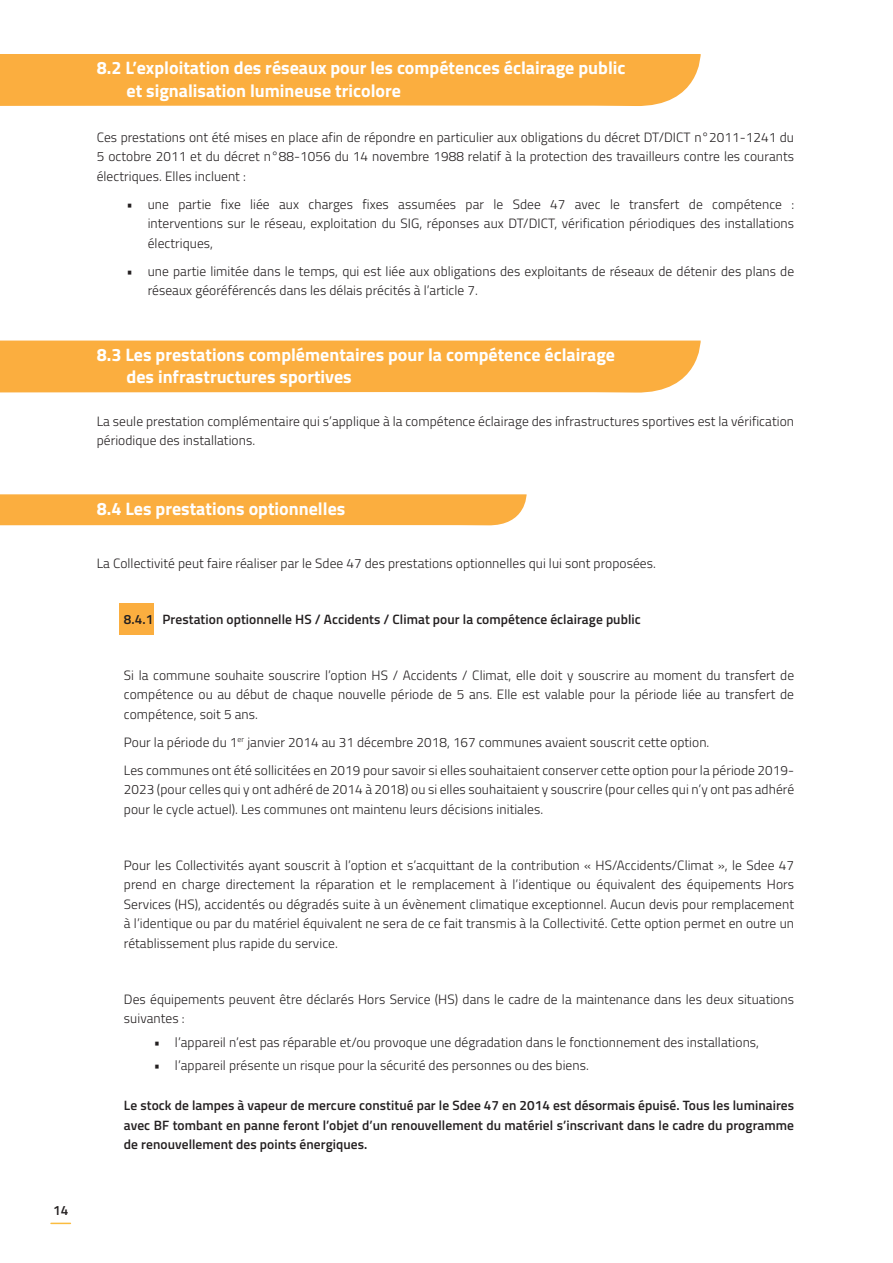
<style>
.page{position:relative;width:893px;height:1263px;background:#fff}
.page>*{position:absolute;margin:0;border:0;box-sizing:border-box;transform-origin:0 0}
.t1{font:700 18px/22.5px "Titillium";color:#fff}
.t2{font:300 13.5px/19.5px "Titillium";letter-spacing:.005em;color:#231f20}
.t3{font:600 13.5px/19.5px "Titillium";letter-spacing:.005em;color:#231f20;text-align:justify}
</style>
<div class="page">
<svg style="left:51px;top:1222px;width:19px;height:2px"></svg>
<div style="left:119px;top:603px;width:35px;height:31px;background:#fbae3f"></div>
<div style="left:0;top:54px;width:701px;height:52px;background:#fbae3f"></div>
<div style="left:0;top:341px;width:701px;height:52px;background:#fbae3f"></div>
<svg style="left:0;top:494px;width:527px;height:32px;background:#fbb248"></svg>
<p class="t3" style="left:53px;top:1199px;width:17px">14</p>
<h1 class="t1" style="left:126px;top:56px;width:500px;text-indent:-30px">8.2 L’exploitation des réseaux pour les compétences éclairage public et signalisation lumineuse tricolore</h1>
<p class="t2" style="left:97px;top:127px;width:699px;text-align:justify">Ces prestations ont été mises en place afin de répondre en particulier aux obligations du décret DT/DICT n°2011-1241 du 5 octobre 2011 et du décret n°88-1056 du 14 novembre 1988 relatif à la protection des travailleurs contre les courants électriques. Elles incluent :</p>
<p class="t2" style="left:148px;top:194px;width:648px;text-align:justify;text-indent:-21px">• une partie fixe liée aux charges fixes assumées par le Sdee 47 avec le transfert de compétence : interventions sur le réseau, exploitation du SIG, réponses aux DT/DICT, vérification périodiques des installations électriques,</p>
<p class="t2" style="left:148px;top:261px;width:648px;text-indent:-21px">• une partie limitée dans le temps, qui est liée aux obligations des exploitants de réseaux de détenir des plans de réseaux géoréférencés dans les délais précités à l’article 7.</p>
<h1 class="t1" style="left:126px;top:342px;width:490px;text-indent:-30px">8.3 Les prestations complémentaires pour la compétence éclairage des infrastructures sportives</h1>
<p class="t2" style="left:97px;top:411px;width:699px">La seule prestation complémentaire qui s’applique à la compétence éclairage des infrastructures sportives est la vérification périodique des installations.</p>
<h1 class="t1" style="left:97px;top:496px;width:250px">8.4 Les prestations optionnelles</h1>
<p class="t2" style="left:97px;top:553px;width:561px">La Collectivité peut faire réaliser par le Sdee 47 des prestations optionnelles qui lui sont proposées.</p>
<p class="t3" style="left:124px;top:608px;width:518px">8.4.1 Prestation optionnelle HS / Accidents / Climat pour la compétence éclairage public</p>
<p class="t2" style="left:124px;top:664px;width:672px;text-align:justify">Si la commune souhaite souscrire l’option HS / Accidents / Climat, elle doit y souscrire au moment du transfert de compétence ou au début de chaque nouvelle période de 5 ans. Elle est valable pour la période liée au transfert de compétence, soit 5 ans.</p>
<p class="t2" style="left:124px;top:727px;width:672px;line-height:28px">Pour la période du 1<sup>er</sup> janvier 2014 au 31 décembre 2018, 167 communes avaient souscrit cette option.<br>Les communes ont été sollicitées en 2019 pour savoir si elles souhaitaient conserver cette option pour la période 2019-</p>
<p class="t2" style="left:124px;top:779px;width:672px">2023 (pour celles qui y ont adhéré de 2014 à 2018) ou si elles souhaitaient y souscrire (pour celles qui n’y ont pas adhéré pour le cycle actuel). Les communes ont maintenu leurs décisions initiales.</p>
<p class="t2" style="left:124px;top:854px;width:672px;text-align:justify">Pour les Collectivités ayant souscrit à l’option et s’acquittant de la contribution « HS/Accidents/Climat », le Sdee 47 prend en charge directement la réparation et le remplacement à l’identique ou équivalent des équipements Hors Services (HS), accidentés ou dégradés suite à un évènement climatique exceptionnel. Aucun devis pour remplacement à l’identique ou par du matériel équivalent ne sera de ce fait transmis à la Collectivité. Cette option permet en outre un rétablissement plus rapide du service.</p>
<p class="t2" style="left:124px;top:988px;width:672px">Des équipements peuvent être déclarés Hors Service (HS) dans le cadre de la maintenance dans les deux situations suivantes :</p>
<p class="t2" style="left:154px;top:1031px;width:607px">• l’appareil n’est pas réparable et/ou provoque une dégradation dans le fonctionnement des installations,</p>
<p class="t2" style="left:154px;top:1055px;width:437px">• l’appareil présente un risque pour la sécurité des personnes ou des biens.</p>
<p class="t3" style="left:124px;top:1095px;width:672px">Le stock de lampes à vapeur de mercure constitué par le Sdee 47 en 2014 est désormais épuisé. Tous les luminaires avec BF tombant en panne feront l’objet d’un renouvellement du matériel s’inscrivant dans le cadre du programme de renouvellement des points énergiques.</p>
</div>
